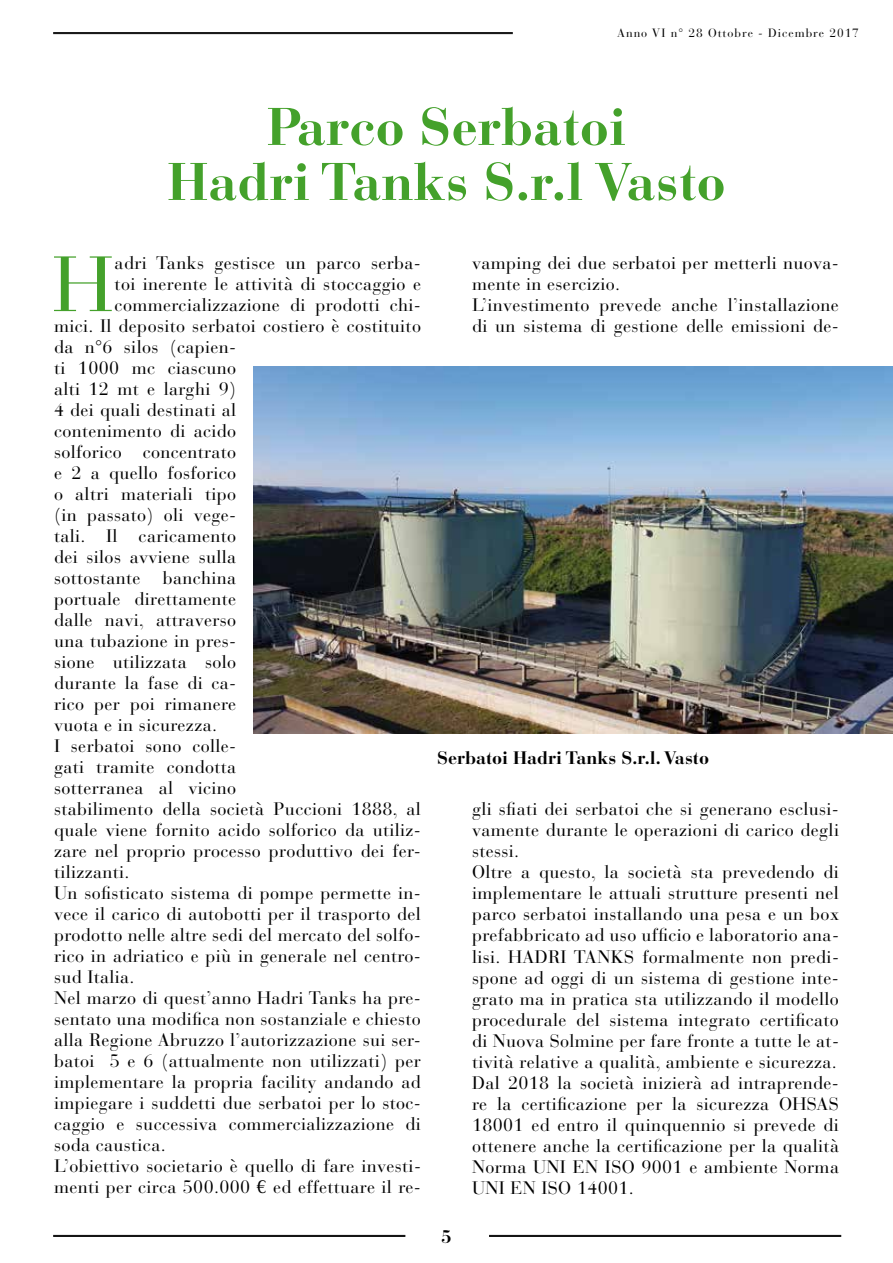
<style>
.page{position:relative;width:893px;height:1263px;background:#fff}
.page>*{position:absolute;margin:0;border:0;box-sizing:border-box;transform-origin:0 0}
.t1{font:77.7px "Bauer Bodoni Std";color:#44a12b}
.t2{font:700 52.5px/55.1px "Bauer Bodoni Std";color:#44a12b;text-align:center}
.t3{font:18px/21px "Bauer Bodoni Std";letter-spacing:.02em;color:#000}
.t4{font:700 18px "Bauer Bodoni Std";color:#000}
.t5{font:12px "Bauer Bodoni Std";letter-spacing:.08em;color:#000}
</style>
<div class="page">
<hr style="left:53px;top:33px;width:460px;height:1px;background:#000">
<hr style="left:53px;top:32px;width:460px;height:1px;background:#000">
<hr style="left:53px;top:1236px;width:352px;height:1px;background:#000">
<hr style="left:53px;top:1235px;width:352px;height:1px;background:#000">
<hr style="left:489px;top:1236px;width:352px;height:1px;background:#000">
<hr style="left:489px;top:1235px;width:352px;height:1px;background:#000">
<img style="left:253px;top:367px;width:640px;height:366px">
<p class="t5" style="left:617px;top:25px;width:243px">Anno VI n° 28 Ottobre - Dicembre 2017</p>
<h2 class="t2" style="left:167px;top:99px;width:560px">Parco Serbatoi<br>Hadri Tanks S.r.l Vasto</h2>
<h1 class="t1" style="left:53px;top:238px;width:62px">H</h1>
<p class="t3" style="left:115px;top:253px;width:308px">adri Tanks gestisce un parco serba-</p>
<p class="t3" style="left:115px;top:274px;width:308px">toi inerente le attività di stoccaggio e</p>
<p class="t3" style="left:115px;top:295px;width:308px">commercializzazione di prodotti chi-</p>
<p class="t3" style="left:54px;top:316px;width:368px">mici. Il deposito serbatoi costiero è costituito</p>
<p class="t3" style="left:54px;top:337px;width:184px">da n°6 silos (capien-</p>
<p class="t3" style="left:54px;top:358px;width:184px">ti 1000 mc ciascuno</p>
<p class="t3" style="left:54px;top:379px;width:184px">alti 12 mt e larghi 9)</p>
<p class="t3" style="left:54px;top:400px;width:184px">4 dei quali destinati al</p>
<p class="t3" style="left:54px;top:421px;width:184px">contenimento di acido</p>
<p class="t3" style="left:54px;top:442px;width:184px">solforico concentrato</p>
<p class="t3" style="left:54px;top:463px;width:184px">e 2 a quello fosforico</p>
<p class="t3" style="left:54px;top:484px;width:184px">o altri materiali tipo</p>
<p class="t3" style="left:54px;top:505px;width:184px">(in passato) oli vege-</p>
<p class="t3" style="left:54px;top:526px;width:184px">tali. Il caricamento</p>
<p class="t3" style="left:54px;top:547px;width:184px">dei silos avviene sulla</p>
<p class="t3" style="left:54px;top:568px;width:184px">sottostante banchina</p>
<p class="t3" style="left:54px;top:589px;width:184px">portuale direttamente</p>
<p class="t3" style="left:54px;top:610px;width:184px">dalle navi, attraverso</p>
<p class="t3" style="left:54px;top:631px;width:184px">una tubazione in pres-</p>
<p class="t3" style="left:54px;top:652px;width:184px">sione utilizzata solo</p>
<p class="t3" style="left:54px;top:673px;width:184px">durante la fase di ca-</p>
<p class="t3" style="left:54px;top:694px;width:184px">rico per poi rimanere</p>
<p class="t3" style="left:54px;top:715px;width:165px">vuota e in sicurezza.</p>
<p class="t3" style="left:54px;top:736px;width:184px">I serbatoi sono colle-</p>
<p class="t3" style="left:54px;top:757px;width:184px">gati tramite condotta</p>
<p class="t3" style="left:54px;top:778px;width:184px">sotterranea al vicino</p>
<p class="t3" style="left:54px;top:799px;width:368px">stabilimento della società Puccioni 1888, al</p>
<p class="t3" style="left:54px;top:820px;width:368px">quale viene fornito acido solforico da utiliz-</p>
<p class="t3" style="left:54px;top:841px;width:368px">zare nel proprio processo produttivo dei fer-</p>
<p class="t3" style="left:54px;top:862px;width:77px">tilizzanti.</p>
<p class="t3" style="left:54px;top:883px;width:368px">Un sofisticato sistema di pompe permette in-</p>
<p class="t3" style="left:54px;top:904px;width:368px">vece il carico di autobotti per il trasporto del</p>
<p class="t3" style="left:54px;top:925px;width:368px">prodotto nelle altre sedi del mercato del solfo-</p>
<p class="t3" style="left:54px;top:946px;width:368px">rico in adriatico e più in generale nel centro-</p>
<p class="t3" style="left:54px;top:967px;width:82px">sud Italia.</p>
<p class="t3" style="left:54px;top:988px;width:368px">Nel marzo di quest’anno Hadri Tanks ha pre-</p>
<p class="t3" style="left:54px;top:1009px;width:368px">sentato una modifica non sostanziale e chiesto</p>
<p class="t3" style="left:54px;top:1030px;width:368px">alla Regione Abruzzo l’autorizzazione sui ser-</p>
<p class="t3" style="left:54px;top:1051px;width:368px">batoi 5 e 6 (attualmente non utilizzati) per</p>
<p class="t3" style="left:54px;top:1072px;width:368px">implementare la propria facility andando ad</p>
<p class="t3" style="left:54px;top:1093px;width:368px">impiegare i suddetti due serbatoi per lo stoc-</p>
<p class="t3" style="left:54px;top:1114px;width:368px">caggio e successiva commercializzazione di</p>
<p class="t3" style="left:54px;top:1135px;width:113px">soda caustica.</p>
<p class="t3" style="left:54px;top:1156px;width:368px">L’obiettivo societario è quello di fare investi-</p>
<p class="t3" style="left:54px;top:1177px;width:368px">menti per circa 500.000 € ed effettuare il re-</p>
<p class="t3" style="left:472px;top:253px;width:368px">vamping dei due serbatoi per metterli nuova&shy;mente in esercizio.<br>L’investimento prevede anche l’installazione di un sistema di gestione delle emissioni de-</p>
<p class="t4" style="left:437px;top:747px;width:273px">Serbatoi Hadri Tanks S.r.l. Vasto</p>
<p class="t4" style="left:441px;top:1225px;width:12px">5</p>
<p class="t3" style="left:472px;top:799px;width:368px">gli sfiati dei serbatoi che si generano esclusi&shy;vamente durante le operazioni di carico degli stessi.<br>Oltre a questo, la società sta prevedendo di implementare le attuali strutture presenti nel parco serbatoi installando una pesa e un box prefabbricato ad uso ufficio e laboratorio ana&shy;lisi. HADRI TANKS formalmente non predi&shy;spone ad oggi di un sistema di gestione inte&shy;grato ma in pratica sta utilizzando il modello procedurale del sistema integrato certificato di Nuova Solmine per fare fronte a tutte le at&shy;tività relative a qualità, ambiente e sicurezza.<br>Dal 2018 la società inizierà ad intraprende&shy;re la certificazione per la sicurezza OHSAS 18001 ed entro il quinquennio si prevede di ottenere anche la certificazione per la qualità Norma UNI EN ISO 9001 e ambiente Norma UNI EN ISO 14001.</p>
</div>
